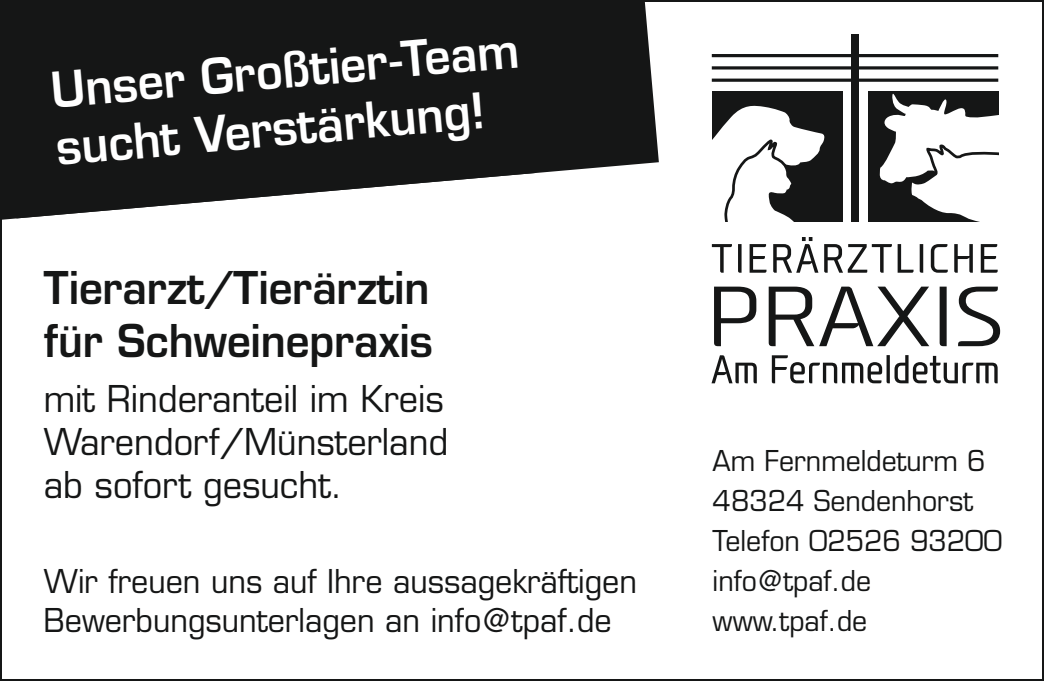
<style>
.page{position:relative;width:1044px;height:681px;background:#fff}
.page>*{position:absolute;margin:0;border:0;box-sizing:border-box;transform-origin:0 0}
.t1{font:600 48px/57.6px "Eurostile";color:#fff;scale:.95 1}
.t2{font:600 44px/52.8px "Eurostile";color:#151616;scale:.95 1}
.t3{font:36px/43.2px "Eurostile";color:#151616;scale:.95 1}
.t4{font:32px/38.4px "Eurostile";color:#151616;scale:.95 1}
.t5{font:28px/40px "Eurostile";color:#151616;scale:.95 1}
</style>
<div class="page">
<svg style="left:712px;top:92px;width:130px;height:129px"></svg>
<div style="left:867px;top:91px;width:130px;height:130px;background:#151616"></div>
<svg style="left:879px;top:94px;width:118px;height:127px"></svg>
<svg style="left:714px;top:286px;width:285px;height:60px"></svg>
<svg style="left:711px;top:355px;width:286px;height:28px"></svg>
<svg style="left:711px;top:237px;width:286px;height:35px"></svg>
<div style="left:851px;top:34px;width:7px;height:187px;background:#151616"></div>
<hr style="left:711px;top:54px;width:286px;height:3px;background:#151616">
<hr style="left:711px;top:66px;width:286px;height:3px;background:#151616">
<hr style="left:711px;top:79px;width:286px;height:3px;background:#151616">
<svg style="left:0;top:0;width:658px;height:218px;background:#323333"></svg>
<h1 class="t1" style="left:49px;top:67px;width:496px;rotate:-5deg">Unser Großtier-Team sucht Verstärkung!</h1>
<h2 class="t2" style="left:44px;top:266px;width:411px">Tierarzt/Tierärztin für Schweinepraxis</h2>
<p class="t3" style="left:44px;top:380px;width:427px">mit Rinderanteil im Kreis<br>Warendorf/Münsterland ab sofort gesucht.</p>
<p class="t4" style="left:44px;top:565px;width:626px">Wir freuen uns auf Ihre aussagekräftigen<br>Bewerbungsunterlagen an info@tpaf.de</p>
<p class="t5" style="left:712px;top:443px;width:306px">Am Fernmeldeturm 6<br>48324 Sendenhorst<br>Telefon 02526 93200 info@tpaf.de www.tpaf.de</p>
</div>
